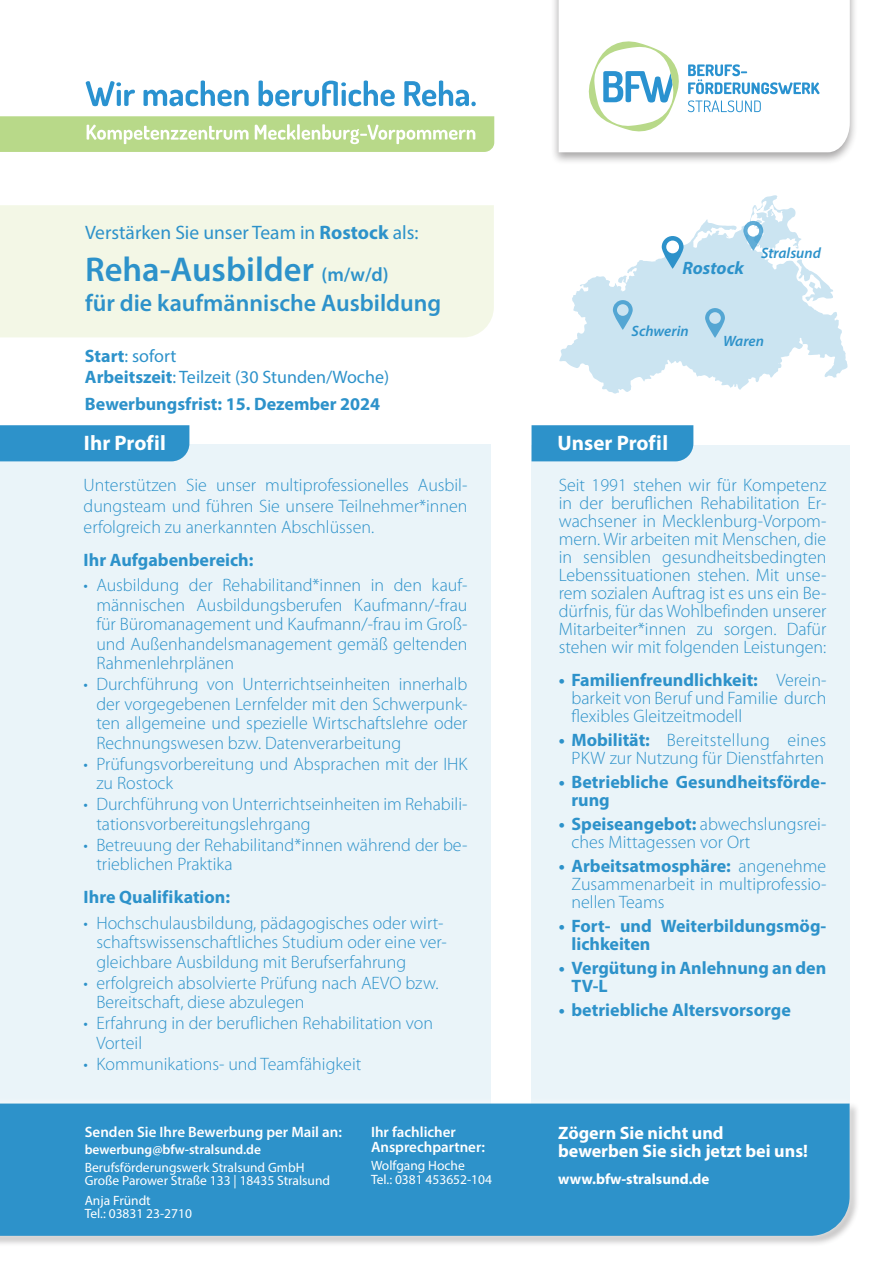
<style>
.page{position:relative;width:893px;height:1263px;background:#fff}
.page>*{position:absolute;margin:0;border:0;box-sizing:border-box;transform-origin:0 0}
.t1{font:600 34.5px "Myriad Pro";color:#2d92ca}
.t2{font:600 24px "Myriad Pro";color:#2d92ca}
.t3{font:700 21px "Myriad Pro";color:#fff}
.t4{font:19.5px "Myriad Pro";color:#2d92ca}
.t5{font:300 18px/18px "Myriad Pro";color:#2d92ca}
.t6{font:700 18px/18px "Myriad Pro";color:#2d92ca}
.t7{font:18px "Myriad Pro";color:#2d92ca}
.t8{font:700 18px "Myriad Pro";color:#fff}
.t9{font:italic 700 18px "Myriad Pro";color:#2d92ca}
.t10{font:600 15px "Myriad Pro";color:#fff}
.t11{font:italic 600 15px "Myriad Pro";color:#2d92ca}
.t12{font:700 15px "Myriad Pro";color:#fff}
.t13{font:13.5px "Myriad Pro";color:#fff}
.t14{font:600 13.5px "Myriad Pro";color:#fff}
.s1{font-weight:700}
.s2{font-size:19.5px}
</style>
<div class="page">
<div style="left:550px;top:0;width:308px;height:165px;background:#231f20;opacity:.4"></div>
<svg style="left:559px;top:0;width:291px;height:152px"></svg>
<svg style="left:86px;top:81px;width:49px;height:25px"></svg>
<svg style="left:144px;top:80px;width:105px;height:26px"></svg>
<svg style="left:259px;top:80px;width:136px;height:26px"></svg>
<svg style="left:404px;top:80px;width:72px;height:26px"></svg>
<svg style="left:0;top:116px;width:494px;height:36px;background:#c1de98"></svg>
<div style="left:531px;top:445px;width:319px;height:658px;background:#eaf4f9"></div>
<div style="left:531px;top:425px;width:162px;height:36px;background:#2d92ca"></div>
<div style="left:0;top:205px;width:494px;height:132px;background:#f3f7e6"></div>
<div style="left:0;top:444px;width:491px;height:659px;background:#eaf4f9"></div>
<div style="left:0;top:425px;width:189px;height:36px;background:#2d92ca"></div>
<div style="left:0;top:1102px;width:860px;height:144px;background:#f7f7f7"></div>
<div style="left:0;top:1096px;width:857px;height:147px;background:#fff;opacity:.75"></div>
<div style="left:0;top:1103px;width:850px;height:133px;background:#2d92ca"></div>
<svg style="left:559px;top:219px;width:289px;height:175px;fill:#cbe4f1"></svg>
<svg style="left:743px;top:195px;width:90px;height:106px"></svg>
<svg style="left:705px;top:308px;width:20px;height:30px"></svg>
<svg style="left:613px;top:300px;width:20px;height:30px"></svg>
<svg style="left:662px;top:236px;width:22px;height:33px"></svg>
<p class="t4" style="left:85px;top:221px;width:335px">Verstärken Sie unser Team in <span class="s1">Rostock</span> als:</p>
<p class="t1" style="left:85px;top:248px;width:305px">Reha-Ausbilder <span class="s2">(m/w/d)</span></p>
<p class="t2" style="left:85px;top:288px;width:358px">für die kaufmännische Ausbildung</p>
<p class="t7" style="left:85px;top:345px;width:93px"><span class="s1">Start</span>: sofort</p>
<p class="t7" style="left:85px;top:366px;width:306px"><span class="s1">Arbeitszeit</span>: Teilzeit (30 Stunden/Woche)</p>
<p class="t6" style="left:85px;top:395px;width:297px">Bewerbungsfrist: 15. Dezember 2024</p>
<p class="t9" style="left:683px;top:257px;width:63px">Rostock</p>
<p class="t11" style="left:761px;top:244px;width:61px">Stralsund</p>
<p class="t11" style="left:632px;top:321px;width:59px">Schwerin</p>
<p class="t11" style="left:723px;top:332px;width:42px">Waren</p>
<p class="t3" style="left:84px;top:429px;width:84px">Ihr Profil</p>
<p class="t3" style="left:558px;top:429px;width:112px">Unser Profil</p>
<p class="t5" style="left:84px;top:475px;width:385px;line-height:21px;text-align:justify">Unterstützen Sie unser multiprofessionelles Ausbil&shy;dungsteam und führen Sie unsere Teilnehmer*innen erfolgreich zu anerkannten Abschlüssen.</p>
<p class="t6" style="left:84px;top:550px;width:171px">Ihr Aufgabenbereich:</p>
<p class="t5" style="left:96px;top:576px;width:373px;line-height:19.5px;text-align:justify;text-indent:-13px">• Ausbildung der Rehabilitand*innen in den kauf&shy;männischen Ausbildungsberufen Kaufmann/-frau für Büromanagement und Kaufmann/-frau im Groß&shy;und Außenhandelsmanagement gemäß geltenden Rahmenlehrplänen</p>
<p class="t5" style="left:96px;top:675px;width:373px;line-height:19.5px;text-align:justify;text-indent:-13px">• Durchführung von Unterrichtseinheiten innerhalb der vorgegebenen Lernfelder mit den Schwerpunk&shy;ten allgemeine und spezielle Wirtschaftslehre oder Rechnungswesen bzw. Datenverarbeitung</p>
<p class="t5" style="left:96px;top:754px;width:373px;line-height:19.5px;text-indent:-13px">• Prüfungsvorbereitung und Absprachen mit der IHK zu Rostock</p>
<p class="t5" style="left:96px;top:795px;width:373px;line-height:19.5px;text-indent:-13px">• Durchführung von Unterrichtseinheiten im Rehabili&shy;tationsvorbereitungslehrgang</p>
<p class="t5" style="left:96px;top:835px;width:373px;line-height:19.5px;text-indent:-13px">• Betreuung der Rehabilitand*innen während der be&shy;trieblichen Praktika</p>
<p class="t6" style="left:84px;top:888px;width:148px">Ihre Qualifikation:</p>
<p class="t5" style="left:96px;top:913px;width:352px;line-height:19.5px;text-indent:-13px">• Hochschulausbildung, pädagogisches oder wirt&shy;schaftswissenschaftliches Studium oder eine ver&shy;gleichbare Ausbildung mit Berufserfahrung</p>
<p class="t5" style="left:96px;top:973px;width:344px;line-height:19.5px;text-indent:-13px">• erfolgreich absolvierte Prüfung nach AEVO bzw.<br>Bereitschaft, diese abzulegen</p>
<p class="t5" style="left:96px;top:1014px;width:338px;line-height:19.5px;text-indent:-13px">• Erfahrung in der beruflichen Rehabilitation von<br>Vorteil</p>
<p class="t5" style="left:84px;top:1055px;width:279px">• Kommunikations- und Teamfähigkeit</p>
<p class="t5" style="left:559px;top:476px;width:269px;text-align:justify">Seit 1991 stehen wir für Kompetenz in der beruflichen Rehabilitation Er&shy;wachsener in Mecklenburg-Vorpom&shy;mern. Wir arbeiten mit Menschen, die in sensiblen gesundheitsbedingten Lebenssituationen stehen. Mit unse&shy;rem sozialen Auftrag ist es uns ein Be&shy;dürfnis, für das Wohlbefinden unserer Mitarbeiter*innen zu sorgen. Dafür stehen wir mit folgenden Leistungen:</p>
<p class="t5" style="left:571px;top:671px;width:256px;text-align:justify;text-indent:-13px"><span class="s1">• Familienfreundlichkeit:</span> Verein&shy;barkeit von Beruf und Familie durch flexibles Gleitzeitmodell</p>
<p class="t5" style="left:559px;top:731px;width:269px;text-align:center"><span class="s1">• Mobilität:</span> Bereitstellung eines<br>PKW zur Nutzung für Dienstfahrten</p>
<p class="t6" style="left:571px;top:772px;width:256px;text-indent:-13px">• Betriebliche Gesundheitsförde&shy;rung</p>
<p class="t5" style="left:571px;top:815px;width:256px;text-indent:-13px"><span class="s1">• Speiseangebot:</span> abwechslungsrei&shy;ches Mittagessen vor Ort</p>
<p class="t5" style="left:571px;top:857px;width:256px;text-align:justify;text-indent:-13px"><span class="s1">• Arbeitsatmosphäre:</span> angenehme Zusammenarbeit in multiprofessio&shy;nellen Teams</p>
<p class="t6" style="left:571px;top:916px;width:256px;text-indent:-13px">• Fort- und Weiterbildungsmög&shy;lichkeiten</p>
<p class="t6" style="left:571px;top:958px;width:256px;text-indent:-13px">• Vergütung in Anlehnung an den<br>TV-L</p>
<p class="t6" style="left:559px;top:1000px;width:234px">• betriebliche Altersvorsorge</p>
<p class="t10" style="left:85px;top:1122px;width:259px">Senden Sie Ihre Bewerbung per Mail an:</p>
<p class="t14" style="left:85px;top:1140px;width:178px">bewerbung@bfw-stralsund.de</p>
<p class="t13" style="left:85px;top:1159px;width:221px">Berufsförderungswerk Stralsund GmbH</p>
<p class="t13" style="left:85px;top:1172px;width:247px">Große Parower Straße 133 | 18435 Stralsund</p>
<p class="t13" style="left:85px;top:1192px;width:68px">Anja Fründt</p>
<p class="t13" style="left:85px;top:1205px;width:109px">Tel.: 03831 23-2710</p>
<p class="t10" style="left:371px;top:1122px;width:86px">Ihr fachlicher</p>
<p class="t10" style="left:371px;top:1137px;width:115px">Ansprechpartner:</p>
<p class="t13" style="left:371px;top:1157px;width:95px">Wolfgang Hoche</p>
<p class="t13" style="left:371px;top:1171px;width:123px">Tel.: 0381 453652-104</p>
<p class="t8" style="left:558px;top:1121px;width:167px">Zögern Sie nicht und</p>
<p class="t8" style="left:558px;top:1139px;width:251px">bewerben Sie sich jetzt bei uns!</p>
<p class="t12" style="left:558px;top:1169px;width:153px">www.bfw-stralsund.de</p>
</div>
